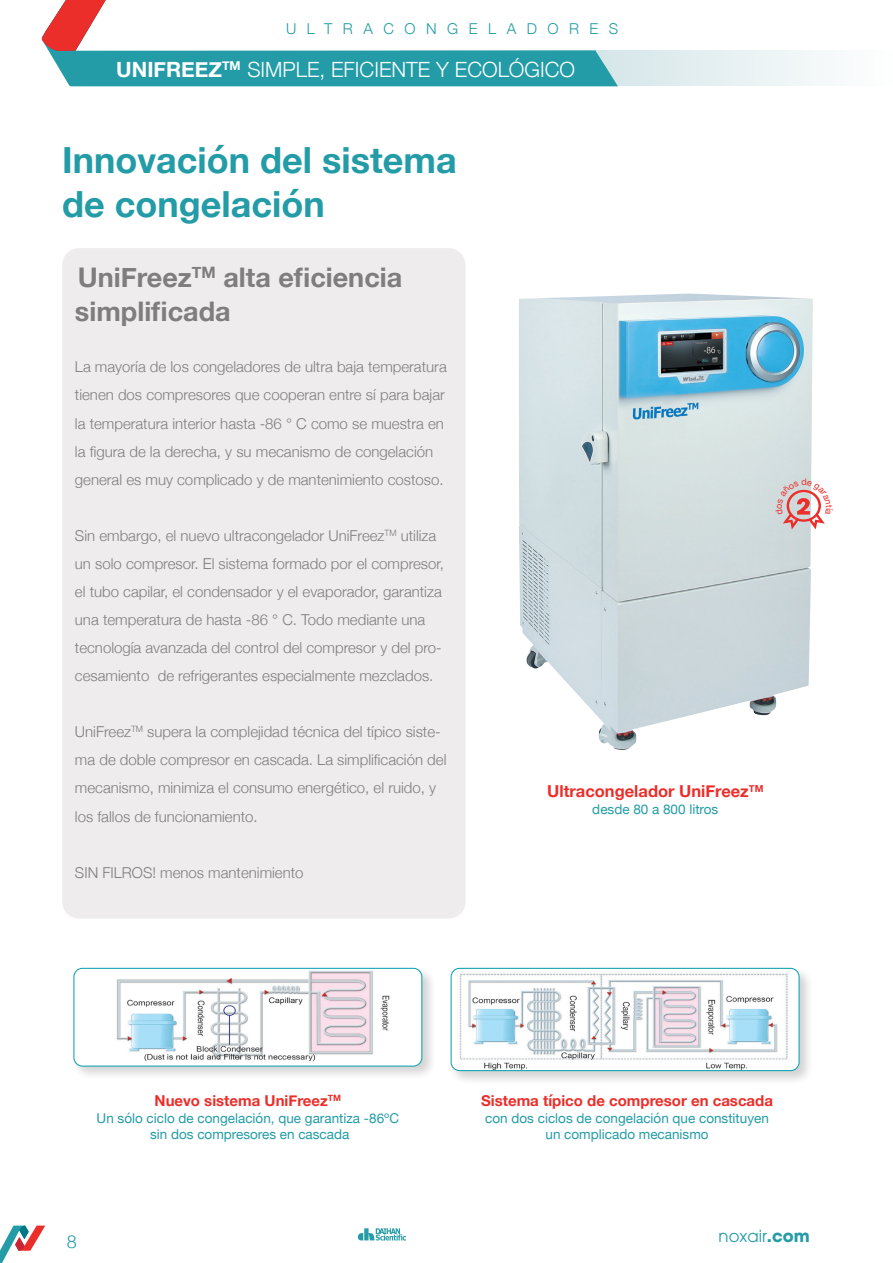
<style>
.page{position:relative;width:893px;height:1263px;background:#fff}
.page>*{position:absolute;margin:0;border:0;box-sizing:border-box;transform-origin:0 0}
.t1{font:700 36px/43.2px "Helvetica Neue";color:#239ca7}
.t2{font:700 27px/33.5px "Helvetica Neue";color:#7f7e7e}
.t3{font:300 21px "Helvetica Neue";color:#fff}
.t4{font:300 18px "Helvetica Neue";color:#239ca7}
.t5{font:700 16.5px "Helvetica Neue";color:#eb2e2a}
.t6{font:16.5px "ITC Avant Garde Pro";color:#239ca7}
.t7{font:300 15px/28px "Helvetica Neue";color:#7f7e7e}
.t8{font:700 15px "Helvetica Neue";color:#eb2e2a}
.t9{font:300 15px "Helvetica Neue";letter-spacing:.7em;color:#239ca7}
.t10{font:13.5px/16.2px "Helvetica Neue";color:#239ca7;text-align:center}
.t11{font:9px "Helvetica Neue";color:#eb2e2a}
.s1{font-weight:700}
</style>
<div class="page">
<svg style="left:0;top:1225px;width:45px;height:38px"></svg>
<svg style="left:358px;top:1228px;width:48px;height:13px"></svg>
<img style="left:519px;top:294px;width:294px;height:456px">
<div style="left:71px;top:965px;width:366px;height:116px;background:#231f20;opacity:.2"></div>
<img style="left:74px;top:968px;width:348px;height:98px">
<div style="left:74px;top:968px;width:348px;height:98px;border:1px solid #00a0af;border-radius:9px"></div>
<svg style="left:618px;top:51px;width:207px;height:35px;fill:#e6f0f2"></svg>
<div style="left:48px;top:50px;width:570px;height:36px;background:#239ca7"></div>
<svg style="left:42px;top:0;width:71px;height:51px"></svg>
<div style="left:62px;top:248px;width:404px;height:670px;background:#eeecec;border-radius:17px"></div>
<div style="left:448px;top:965px;width:366px;height:120px;background:#231f20;opacity:.2"></div>
<img style="left:451px;top:968px;width:348px;height:103px">
<div style="left:451px;top:968px;width:348px;height:103px;border:1px solid #00a0af;border-radius:9px"></div>
<svg style="left:776px;top:481px;width:49px;height:48px"></svg>
<p class="t9" style="left:286px;top:16px;width:334px">ULTRACONGELADORES</p>
<h3 class="t3" style="left:116px;top:52px;width:460px"><span class="s1">UNIFREEZ</span><sup>TM</sup> SIMPLE, EFICIENTE Y ECOLÓGICO</h3>
<h1 class="t1" style="left:62px;top:140px;width:396px">Innovación del sistema de congelación</h1>
<h2 class="t2" style="left:75px;top:262px;width:329px">UniFreez<sup>TM</sup> alta eficiencia simplificada</h2>
<p class="t7" style="left:75px;top:352px;width:373px">La mayoría de los congeladores de ultra baja temperatura tienen dos compresores que cooperan entre sí para bajar la temperatura interior hasta -86 ° C como se muestra en la figura de la derecha, y su mecanismo de congelación general es muy complicado y de mantenimiento costoso.</p>
<p class="t7" style="left:75px;top:520px;width:371px">Sin embargo, el nuevo ultracongelador UniFreez<sup>TM</sup> utiliza un solo compresor. El sistema formado por el compresor, el tubo capilar, el condensador y el evaporador, garantiza una temperatura de hasta -86 ° C. Todo mediante una tecnología avanzada del control del compresor y del pro&shy;cesamiento de refrigerantes especialmente mezclados.</p>
<p class="t7" style="left:75px;top:717px;width:373px">UniFreez<sup>TM</sup> supera la complejidad técnica del típico siste&shy;ma de doble compresor en cascada. La simplificación del mecanismo, minimiza el consumo energético, el ruido, y los fallos de funcionamiento.</p>
<p class="t7" style="left:75px;top:857px;width:230px">SIN FILROS! menos mantenimiento</p>
<p class="t11" style="left:801px;top:476px;width:7px">d</p>
<p class="t5" style="left:547px;top:779px;width:218px">Ultracongelador UniFreez<sup>TM</sup></p>
<p class="t10" style="left:592px;top:801px;width:128px">desde 80 a 800 litros</p>
<p class="t8" style="left:155px;top:1089px;width:188px">Nuevo sistema UniFreez<sup>TM</sup></p>
<p class="t10" style="left:97px;top:1110px;width:304px">Un sólo ciclo de congelación, que garantiza -86ºC sin dos compresores en cascada</p>
<p class="t8" style="left:481px;top:1089px;width:293px">Sistema típico de compresor en cascada</p>
<p class="t10" style="left:485px;top:1110px;width:285px">con dos ciclos de congelación que constituyen un complicado mecanismo</p>
<p class="t4" style="left:67px;top:1227px;width:12px">8</p>
<p class="t6" style="left:719px;top:1226px;width:93px">noxair<span class="s1">.com</span></p>
</div>
